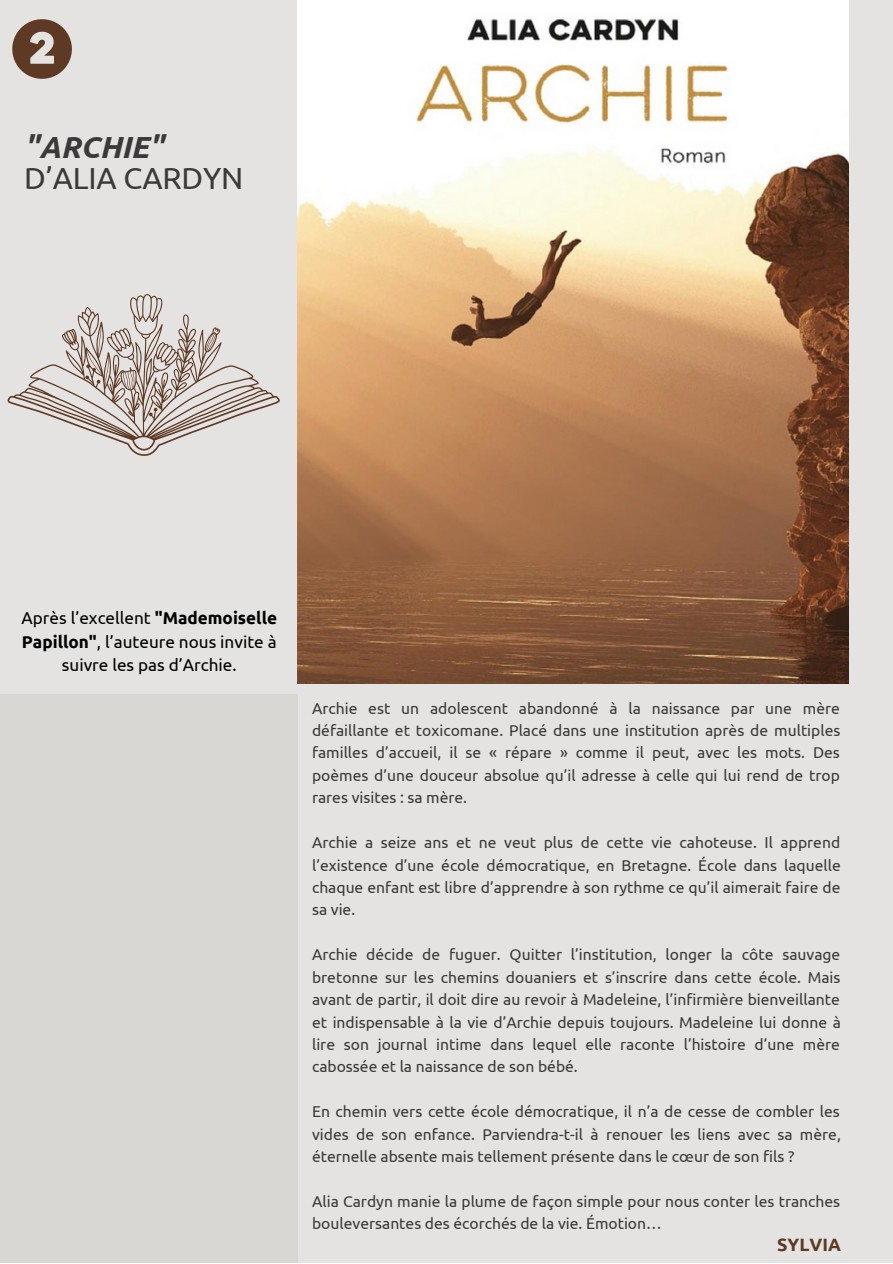
<style>
.page{position:relative;width:893px;height:1264px;background:#fff}
.page>*{position:absolute;margin:0;border:0;box-sizing:border-box;transform-origin:0 0}
.t1{font:30.45px "Ubuntu";letter-spacing:-.005em;color:#3b3939}
.t2{font:italic 700 30.45px "Ubuntu";letter-spacing:-.005em;color:#3b3939}
.t3{font:700 17.85px "Ubuntu";color:#5e3a25}
.t4{font:17.1px/23.5px "Ubuntu";color:#000;text-align:center}
.t5{font:15.6px/22.4px "Ubuntu";color:#3b3939;text-align:justify}
.s1{font-weight:700}
</style>
<div class="page">
<div style="left:0;top:0;width:892px;height:1262px;background:#e4e3e2"></div>
<img style="left:297px;top:0;width:551px;height:683px">
<div style="left:0;top:695px;width:297px;height:567px;background:#d9d7d4"></div>
<svg style="left:8px;top:294px;width:272px;height:162px"></svg>
<svg style="left:12px;top:19px;width:60px;height:60px"></svg>
<h1 class="t2" style="left:24px;top:129px;width:141px">"ARCHIE"</h1>
<h1 class="t1" style="left:24px;top:161px;width:220px">D’ALIA CARDYN</h1>
<p class="t4" style="left:21px;top:606px;width:257px">Après l’excellent <span class="s1">"Mademoiselle<br>Papillon"</span>, l’auteure nous invite à suivre les pas d’Archie.</p>
<p class="t5" style="left:312px;top:696px;width:530px">Archie est un adolescent abandonné à la naissance par une mère défaillante et toxicomane. Placé dans une institution après de multiples familles d’accueil, il se « répare » comme il peut, avec les mots. Des poèmes d’une douceur absolue qu’il adresse à celle qui lui rend de trop rares visites : sa mère.</p>
<p class="t5" style="left:312px;top:831px;width:530px">Archie a seize ans et ne veut plus de cette vie cahoteuse. Il apprend l’existence d’une école démocratique, en Bretagne. École dans laquelle chaque enfant est libre d’apprendre à son rythme ce qu’il aimerait faire de sa vie.</p>
<p class="t5" style="left:312px;top:943px;width:530px">Archie décide de fuguer. Quitter l’institution, longer la côte sauvage bretonne sur les chemins douaniers et s’inscrire dans cette école. Mais avant de partir, il doit dire au revoir à Madeleine, l’infirmière bienveillante et indispensable à la vie d’Archie depuis toujours. Madeleine lui donne à lire son journal intime dans lequel elle raconte l’histoire d’une mère cabossée et la naissance de son bébé.</p>
<p class="t5" style="left:312px;top:1100px;width:530px">En chemin vers cette école démocratique, il n’a de cesse de combler les vides de son enfance. Parviendra-t-il à renouer les liens avec sa mère, éternelle absente mais tellement présente dans le cœur de son fils ?</p>
<p class="t5" style="left:312px;top:1189px;width:529px">Alia Cardyn manie la plume de façon simple pour nous conter les tranches bouleversantes des écorchés de la vie. Émotion…</p>
<p class="t3" style="left:777px;top:1234px;width:65px">SYLVIA</p>
</div>
